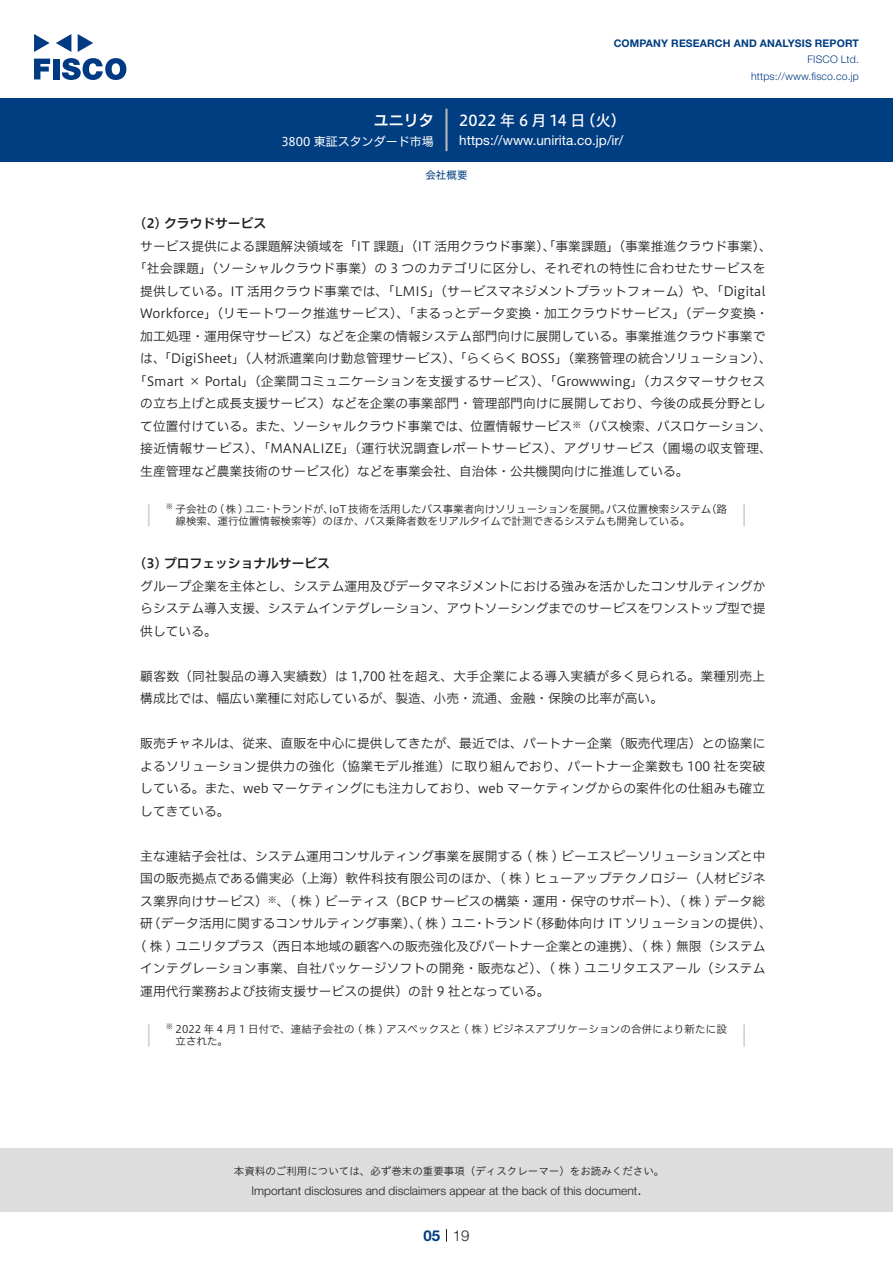
<style>
.page{position:relative;width:893px;height:1263px;background:#fff}
.page>*{position:absolute;margin:0;border:0;box-sizing:border-box;transform-origin:0 0}
.t1{font:15px "Hiragino UD Sans F Std N W5";letter-spacing:.005em;color:#fff}
.t2{font:15px "Hiragino UD Sans F Std N W6";color:#fff}
.t3{font:300 15px "Helvetica Neue LT Std";color:#231f20}
.t4{font:700 15px "Helvetica Neue LT Std";color:#003d81}
.t5{font:13.5px "Helvetica Neue LT Std";color:#fff}
.t6{font:12.75px/22.5px "Hiragino UD Sans F Std N W3";color:#231f20}
.t7{font:12.75px/22.5px "Hiragino UD Sans F Std N W3";letter-spacing:.02em;color:#231f20}
.t8{font:12.75px "Hiragino UD Sans F Std N W6";color:#231f20}
.t9{font:300 12px "Helvetica Neue LT Std";color:#231f20}
.t10{font:12px "Hiragino UD Sans F Std N W4";color:#fff}
.t11{font:10.5px "Hiragino UD Sans F Std N W3";color:#231f20}
.t12{font:10.5px "Hiragino UD Sans Std W3";color:#231f20}
.t13{font:700 10.5px "Helvetica Neue LT Std";letter-spacing:.015em;color:#003d81}
.t14{font:300 10.5px/16.5px "Helvetica Neue LT Std";letter-spacing:.015em;color:#003d81;text-align:right}
.t15{font:10.5px "Hiragino UD Sans F Std N W4";color:#003d81}
.t16{font:8.85px "Hiragino UD Sans F Std N W3";color:#231f20}
.t17{font:7.35px "Hiragino UD Sans F Std N W3";color:#231f20}
.s1{font-size:12.75px}
</style>
<div class="page">
<div style="left:0;top:1148px;width:893px;height:64px;background:#ddd"></div>
<svg style="left:34px;top:59px;width:16px;height:20px"></svg>
<div style="left:53px;top:59px;width:6px;height:20px;background:#003a83"></div>
<svg style="left:62px;top:58px;width:64px;height:22px"></svg>
<svg style="left:34px;top:34px;width:16px;height:18px"></svg>
<svg style="left:78px;top:34px;width:15px;height:18px"></svg>
<svg style="left:56px;top:34px;width:15px;height:18px"></svg>
<div style="left:0;top:98px;width:893px;height:64px;background:#003d81"></div>
<hr style="left:445px;top:109px;width:3px;height:42px;background:#b5b5b6">
<svg style="left:446px;top:1229px;width:1px;height:13px"></svg>
<hr style="left:148px;top:504px;width:2px;height:22px;background:#d3d3d3">
<hr style="left:743px;top:504px;width:2px;height:22px;background:#d3d3d3">
<hr style="left:148px;top:1024px;width:2px;height:23px;background:#d3d3d3">
<hr style="left:743px;top:1024px;width:2px;height:23px;background:#d3d3d3">
<p class="t2" style="left:374px;top:109px;width:62px">ユニリタ</p>
<p class="t10" style="left:281px;top:132px;width:154px">3800 東証スタンダード市場</p>
<p class="t13" style="left:614px;top:37px;width:247px">COMPANY RESEARCH AND ANALYSIS REPORT</p>
<p class="t14" style="left:751px;top:51px;width:109px">FISCO Ltd. https://www.fisco.co j p.</p>
<p class="t1" style="left:581px;top:109px;width:47px">（火(</p>
<p class="t1" style="left:459px;top:109px;width:128px">2022 年 6 月 14 日</p>
<p class="t5" style="left:459px;top:132px;width:166px">https://www.unirita. c o j p. /i r/</p>
<p class="t15" style="left:425px;top:167px;width:43px">会社概要</p>
<p class="t8" style="left:140px;top:214px;width:127px">2( ) クラウドサービス</p>
<p class="t6" style="left:140px;top:234px;width:633px">サービス提供による課題解決領域を「IT 課題」（IT 活用クラウド事業）、「事業課題」（事業推進クラウド事業、(</p>
<p class="t7" style="left:134px;top:256px;width:633px">「社会課題」（ソーシャルクラウド事業）の 3 つのカテゴリに区分し、それぞれの特性に合わせたサービスを</p>
<p class="t6" style="left:140px;top:279px;width:627px">提供している。IT 活用クラウド事業では、「LMIS」（サービスマネジメントプラットフォーム）や、「Digital</p>
<p class="t6" style="left:140px;top:301px;width:630px">Workforce」（リモートワーク推進サービス）、「まるっとデータ変換・加工クラウドサービス」（データ変換・</p>
<p class="t6" style="left:140px;top:324px;width:627px">加工処理・運用保守サービス）などを企業の情報システム部門向けに展開している。事業推進クラウド事業で</p>
<p class="t6" style="left:140px;top:346px;width:633px">は、「DigiSheet」（人材派遣業向け勤怠管理サービス）、「らくらく BOSS」（業務管理の統合ソリューション、(</p>
<p class="t6" style="left:134px;top:369px;width:633px">「Smart × Portal」（企業間コミュニケーションを支援するサービス）、「Growwwing」（カスタマーサクセス</p>
<p class="t6" style="left:140px;top:391px;width:627px">の立ち上げと成長支援サービス）などを企業の事業部門・管理部門向けに展開しており、今後の成長分野とし</p>
<p class="t6" style="left:594px;top:414px;width:179px">バス検索、バスロケーション、</p>
<p class="t6" style="left:140px;top:414px;width:633px">て位置付けている。また、ソーシャルクラウド事業では、位置情報サービス<br>接近情報サービス）、「MANALIZE」（運行状況調査レポートサービス）、アグリサービス（圃場の収支管理、生産管理など農業技術のサービス化）などを事業会社、自治体・公共機関向けに推進している。</p>
<p class="t11" style="left:706px;top:501px;width:22px">（路</p>
<p class="t16" style="left:572px;top:418px;width:23px">※<span class="s1">（</span></p>
<p class="t17" style="left:166px;top:501px;width:9px">※</p>
<p class="t11" style="left:271px;top:501px;width:64px">トランドが、</p>
<p class="t11" style="left:176px;top:501px;width:92px">子会社の(株)ユニ</p>
<p class="t11" style="left:329px;top:501px;width:283px">IoT技術を活用したバス事業者向けソリューションを展開。</p>
<p class="t11" style="left:606px;top:501px;width:106px">バス位置検索システム</p>
<p class="t11" style="left:263px;top:501px;width:12px">・</p>
<p class="t11" style="left:176px;top:513px;width:516px">線検索、運行位置情報検索等）のほか、バス乗降者数をリアルタイムで計測できるシステムも開発している。</p>
<p class="t8" style="left:140px;top:554px;width:191px">3( ) プロフェッショナルサービス</p>
<p class="t6" style="left:140px;top:574px;width:627px;text-align:justify">グループ企業を主体とし、システム運用及びデータマネジメントにおける強みを活かしたコンサルティングからシステム導入支援、システムインテグレーション、アウトソーシングまでのサービスをワンストップ型で提供している。</p>
<p class="t7" style="left:140px;top:664px;width:626px">顧客数（同社製品の導入実績数）は 1,700 社を超え、大手企業による導入実績が多く見られる。業種別売上構成比では、幅広い業種に対応しているが、製造、小売・流通、金融・保険の比率が高い。</p>
<p class="t6" style="left:140px;top:732px;width:627px;text-align:justify">販売チャネルは、従来、直販を中心に提供してきたが、最近では、パートナー企業（販売代理店）との協業によるソリューション提供力の強化（協業モデル推進）に取り組んでおり、パートナー企業数も 100 社を突破している。また、web マーケティングにも注力しており、web マーケティングからの案件化の仕組みも確立してきている。</p>
<p class="t6" style="left:140px;top:844px;width:627px">主な連結子会社は、システム運用コンサルティング事業を展開する ( 株 ) ビーエスピーソリューションズと中</p>
<p class="t6" style="left:140px;top:867px;width:627px">国の販売拠点である備実必（上海）軟件科技有限公司のほか、( 株 ) ヒューアップテクノロジー（人材ビジネ</p>
<p class="t6" style="left:140px;top:889px;width:626px">ス業界向けサービス）<sup>※</sup>、( 株 ) ビーティス（BCP サービスの構築・運用・保守のサポート）、 ( 株 ) データ総</p>
<p class="t6" style="left:529px;top:912px;width:245px">（移動体向け IT ソリューションの提供、(</p>
<p class="t6" style="left:148px;top:912px;width:330px">（データ活用に関するコンサルティング事業）、( 株 ) ユニ</p>
<p class="t6" style="left:483px;top:912px;width:52px">トランド</p>
<p class="t6" style="left:140px;top:912px;width:627px">研<br>( 株 ) ユニリタプラス（西日本地域の顧客への販売強化及びパートナー企業との連携）、 ( 株 ) 無限（システムインテグレーション事業、自社パッケージソフトの開発・販売など）、 ( 株 ) ユニリタエスアール（システム運用代行業務および技術支援サービスの提供）の計 9 社となっている。</p>
<p class="t11" style="left:176px;top:1021px;width:553px">2022 年 4 月 1 日付で、連結子会社の ( 株 ) アスペックスと ( 株 ) ビジネスアプリケーションの合併により新たに設</p>
<p class="t6" style="left:473px;top:912px;width:14px">・</p>
<p class="t17" style="left:166px;top:1021px;width:9px">※</p>
<p class="t11" style="left:176px;top:1033px;width:54px">立された。</p>
<p class="t12" style="left:234px;top:1163px;width:432px">本資料のご利用については、必ず巻末の重要事項（ディスクレーマー）をお読みください。</p>
<p class="t3" style="left:637px;top:1180px;width:6px">.</p>
<p class="t9" style="left:251px;top:1183px;width:387px">Important disclosures and disclaimers appear at the back of this document</p>
<p class="t4" style="left:423px;top:1226px;width:18px">05</p>
<p class="t3" style="left:453px;top:1226px;width:18px">19</p>
</div>
